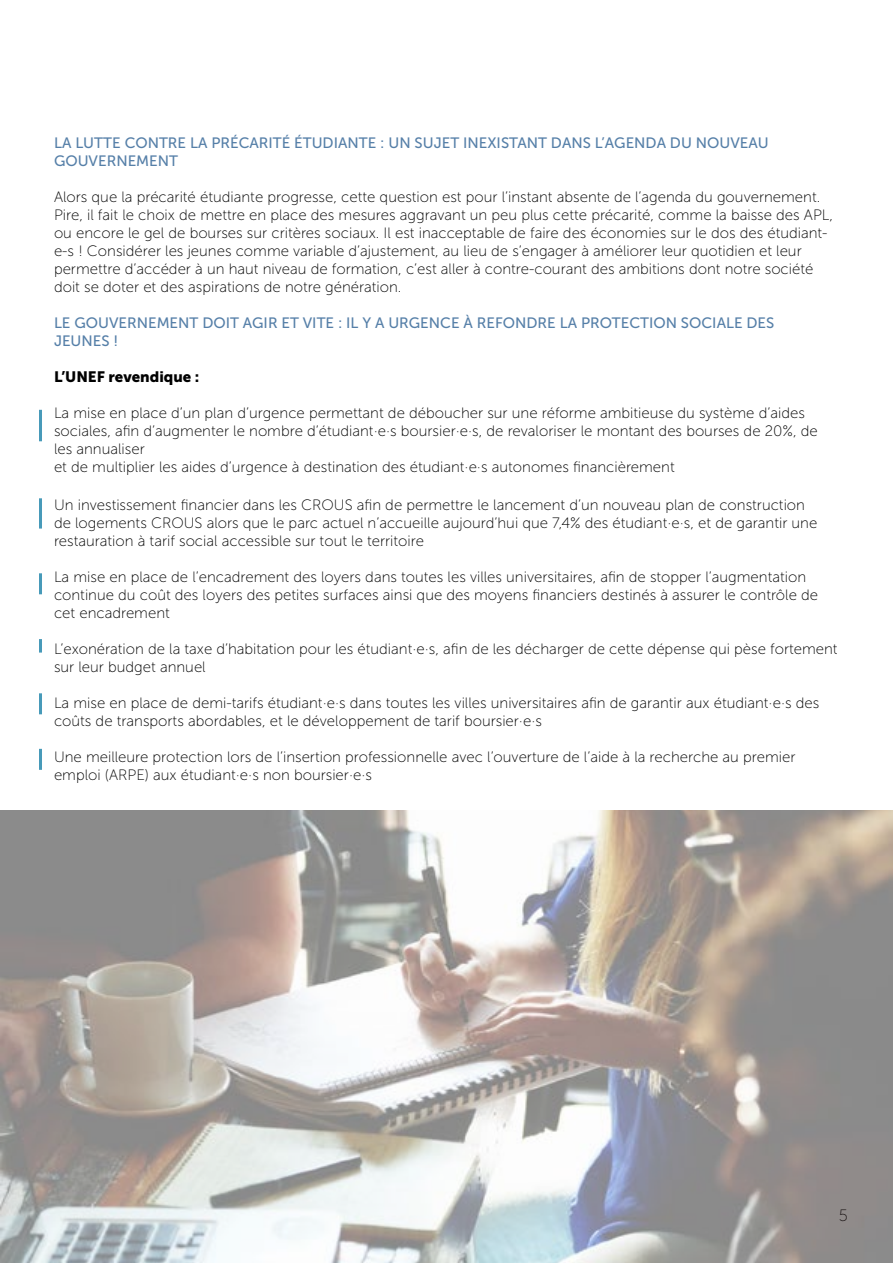
<style>
.page{position:relative;width:893px;height:1263px;background:#fff}
.page>*{position:absolute;margin:0;border:0;box-sizing:border-box;transform-origin:0 0}
.t1{font:16.5px "Museo Sans 100";color:#000}
.t2{font:15px/18px "Museo Sans 100";color:#000}
.t3{font:15px/18px "Museo Sans 500";color:#557fa8}
.t4{font:15px "Museo Sans 900";color:#000}
</style>
<div class="page">
<hr style="left:39px;top:410px;width:3px;height:31px;background:#479ab9">
<hr style="left:39px;top:498px;width:3px;height:30px;background:#479ab9">
<hr style="left:39px;top:573px;width:3px;height:21px;background:#479ab9">
<hr style="left:39px;top:639px;width:3px;height:14px;background:#479ab9">
<hr style="left:39px;top:693px;width:3px;height:21px;background:#479ab9">
<hr style="left:39px;top:749px;width:3px;height:21px;background:#479ab9">
<img style="left:0;top:810px;width:893px;height:453px">
<p class="t3" style="left:54px;top:134px;width:716px">LA LUTTE CONTRE LA PRÉCARITÉ ÉTUDIANTE : UN SUJET INEXISTANT DANS L’AGENDA DU NOUVEAU<br>GOUVERNEMENT</p>
<p class="t2" style="left:54px;top:188px;width:781px">Alors que la précarité étudiante progresse, cette question est pour l’instant absente de l’agenda du gouvernement.<br>Pire, il fait le choix de mettre en place des mesures aggravant un peu plus cette précarité, comme la baisse des APL, ou encore le gel de bourses sur critères sociaux. Il est inacceptable de faire des économies sur le dos des étudiant&shy;e-s ! Considérer les jeunes comme variable d’ajustement, au lieu de s’engager à améliorer leur quotidien et leur permettre d’accéder à un haut niveau de formation, c’est aller à contre-courant des ambitions dont notre société doit se doter et des aspirations de notre génération.</p>
<p class="t3" style="left:54px;top:314px;width:722px">LE GOUVERNEMENT DOIT AGIR ET VITE : IL Y A URGENCE À REFONDRE LA PROTECTION SOCIALE DES<br>JEUNES !</p>
<p class="t4" style="left:54px;top:368px;width:147px">L’UNEF revendique :</p>
<p class="t2" style="left:54px;top:404px;width:765px">La mise en place d’un plan d’urgence permettant de déboucher sur une réforme ambitieuse du système d’aides sociales, afin d’augmenter le nombre d’étudiant∙e∙s boursier∙e∙s, de revaloriser le montant des bourses de 20%, de les annualiser<br>et de multiplier les aides d’urgence à destination des étudiant·e·s autonomes financièrement</p>
<p class="t2" style="left:54px;top:496px;width:765px">Un investissement financier dans les CROUS afin de permettre le lancement d’un nouveau plan de construction de logements CROUS alors que le parc actuel n’accueille aujourd’hui que 7,4% des étudiant∙e∙s, et de garantir une restauration à tarif social accessible sur tout le territoire</p>
<p class="t2" style="left:54px;top:568px;width:766px">La mise en place de l’encadrement des loyers dans toutes les villes universitaires, afin de stopper l’augmentation continue du coût des loyers des petites surfaces ainsi que des moyens financiers destinés à assurer le contrôle de cet encadrement</p>
<p class="t2" style="left:54px;top:640px;width:785px">L’exonération de la taxe d’habitation pour les étudiant∙ e∙s, afin de les décharger de cette dépense qui pèse fortement sur leur budget annuel</p>
<p class="t2" style="left:54px;top:694px;width:767px">La mise en place de demi-tarifs étudiant∙e∙s dans toutes les villes universitaires afin de garantir aux étudiant∙e∙s des coûts de transports abordables, et le développement de tarif boursier·e·s</p>
<p class="t2" style="left:54px;top:748px;width:743px">Une meilleure protection lors de l’insertion professionnelle avec l’ouverture de l’aide à la recherche au premier emploi (ARPE) aux étudiant·e·s non boursier·e·s</p>
<p class="t1" style="left:839px;top:1207px;width:11px">5</p>
</div>
